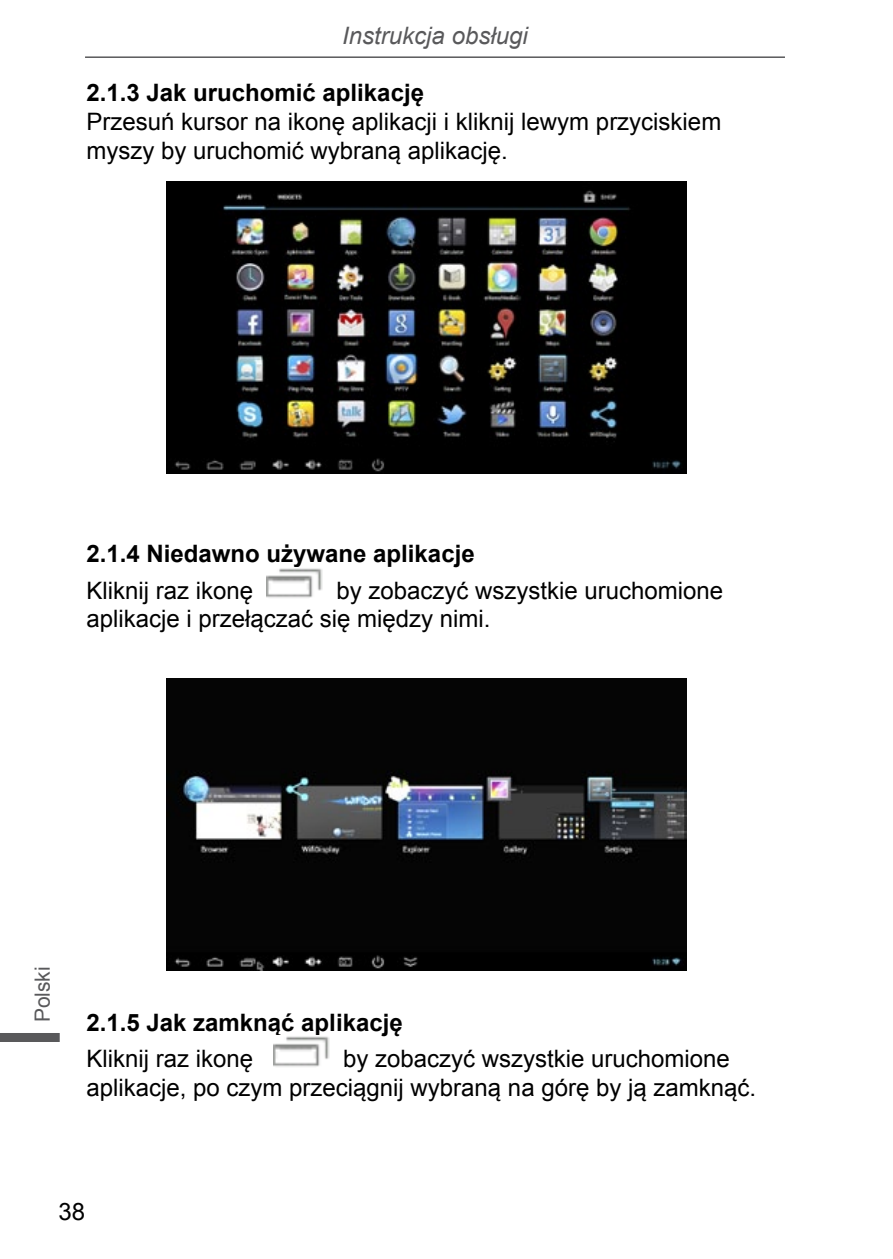
<style>
.page{position:relative;width:893px;height:1259px;background:#fff}
.page>*{position:absolute;margin:0;border:0;box-sizing:border-box;transform-origin:0 0}
.t1{font:24px/28.8px "Arial";color:#000}
.t2{font:700 24px "Arial";color:#000}
.t3{font:italic 24px "Arial";color:#59595b}
.t4{font:21px "Arial";color:#59595b}
</style>
<div class="page">
<hr style="left:85px;top:56px;width:700px;height:2px;background:#59595b">
<div style="left:0;top:1033px;width:60px;height:9px;background:#59595b"></div>
<img style="left:267px;top:568px;width:56px;height:30px">
<img style="left:273px;top:1036px;width:57px;height:31px">
<img style="left:166px;top:181px;width:520px;height:292px">
<img style="left:166px;top:678px;width:520px;height:292px">
<p class="t3" style="left:342px;top:20px;width:187px">Instrukcja obsługi</p>
<p class="t2" style="left:86px;top:77px;width:339px">2.1.3 Jak uruchomić aplikację</p>
<p class="t1" style="left:86px;top:107px;width:636px">Przesuń kursor na ikonę aplikacji i kliknij lewym przyciskiem myszy by uruchomić wybraną aplikację.</p>
<p class="t2" style="left:86px;top:538px;width:390px">2.1.4 Niedawno używane aplikacje</p>
<p class="t1" style="left:86px;top:576px;width:168px">Kliknij raz ikonę</p>
<p class="t1" style="left:86px;top:576px;width:638px;text-indent:250px">by zobaczyć wszystkie uruchomione aplikacje i przełączać się między nimi.</p>
<p class="t4" style="left:29px;top:1022px;width:58px;rotate:-90deg">Polski</p>
<p class="t2" style="left:86px;top:1006px;width:318px">2.1.5 Jak zamknąć aplikację</p>
<p class="t1" style="left:86px;top:1044px;width:168px">Kliknij raz ikonę</p>
<p class="t1" style="left:86px;top:1044px;width:671px;text-indent:256px">by zobaczyć wszystkie uruchomione aplikacje, po czym przeciągnij wybraną na górę by ją zamknąć.</p>
<p class="t1" style="left:58px;top:1197px;width:28px">38</p>
</div>
